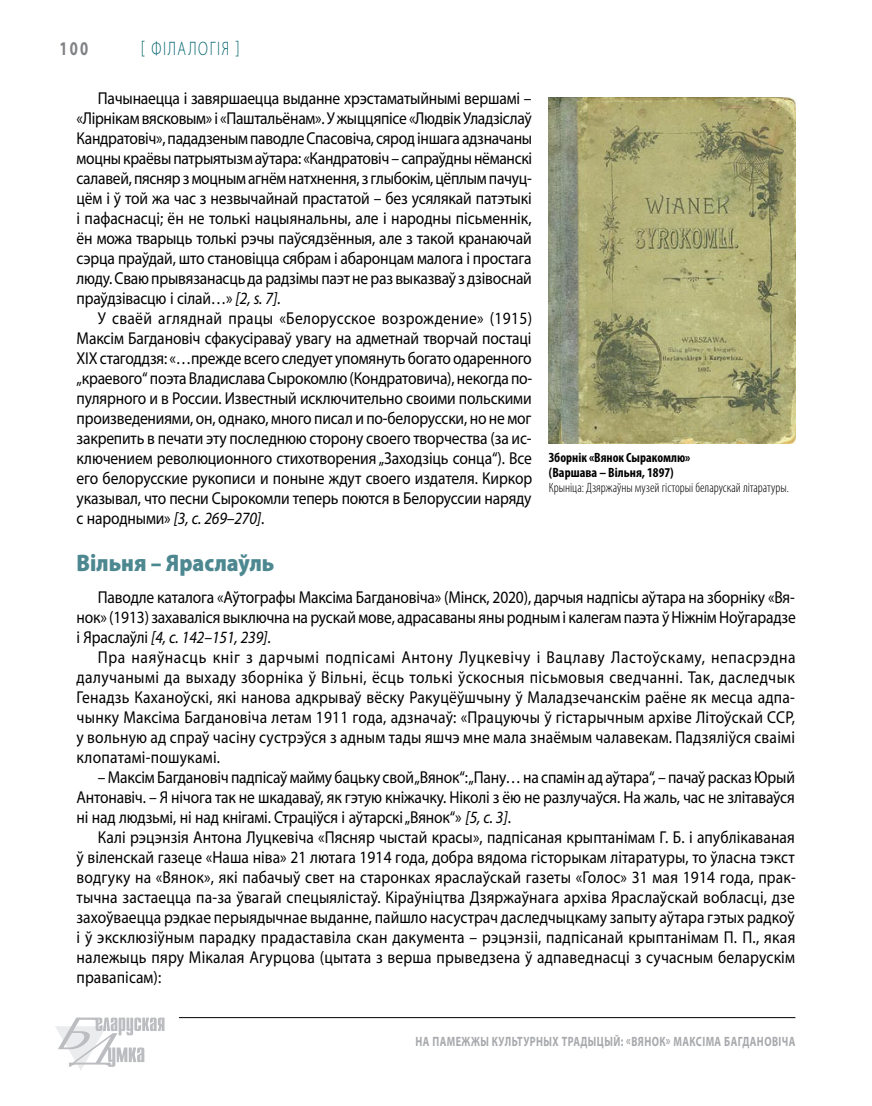
<style>
.page{position:relative;width:872px;height:1106px;background:#fff}
.page>*{position:absolute;margin:0;border:0;box-sizing:border-box;transform-origin:0 0}
.t1{font:900 24px "Myriad Pro";color:#4d8891;scale:.9 1}
.t2{font:300 19.5px "Myriad Pro";letter-spacing:.115em;color:#00636d;scale:.75 1}
.t3{font:700 19.5px "Myriad Pro";color:#808285;scale:.75 1}
.t4{font:17.25px/20px "Myriad Pro";letter-spacing:-.01em;color:#000;text-align:justify;scale:.9 1}
.t5{font:700 13.5px "Myriad Pro";letter-spacing:.04em;color:#a7a9ac;scale:.75 1}
.t6{font:300 condensed 13.5px "Myriad Pro";color:#000}
.t7{font:700 condensed 13.5px/15px "Myriad Pro";color:#000}
.s1{font-style:italic}
</style>
<div class="page">
<hr style="left:179px;top:1017px;width:616px;height:1px;background:#000">
<svg style="left:55px;top:1017px;width:109px;height:53px"></svg>
<img style="left:549px;top:97px;width:246px;height:347px">
<p class="t2" style="left:141px;top:38px;width:133px">[ Філалогія ]</p>
<p class="t3" style="left:60px;top:36px;width:40px">100</p>
<p class="t4" style="left:77px;top:88px;width:508px;text-indent:21px">Пачынаецца і завяршаецца выданне хрэстаматыйнымі вершамі – «Лірнікам вясковым» і «Паштальёнам». У жыццяпісе «Людвік Уладзіслаў Кандратовіч», пададзеным паводле Спасовіча, сярод іншага адзначаны моцны краёвы патрыятызм аўтара: «Кандратовіч – сапраўдны нёманскі салавей, пясняр з моцным агнём натхнення, з глыбокім, цёплым пачуц&shy;цём і ў той жа час з незвычайнай прастатой – без усялякай патэтыкі і пафаснасці; ён не толькі нацыянальны, але і народны пісьменнік, ён можа тварыць толькі рэчы паўсядзённыя, але з такой кранаючай сэрца праўдай, што становіцца сябрам і абаронцам малога і простага люду. Сваю прывязанасць да радзімы паэт не раз выказваў з дзівоснай праўдзівасцю і сілай…» <span class="s1">[2, s. 7]</span>.</p>
<p class="t4" style="left:77px;top:308px;width:508px;text-indent:21px">У сваёй агляднай працы «Белорусское возрождение» (1915)<br>Максім Багдановіч сфакусіраваў увагу на адметнай творчай постаці ХІХ стагоддзя: «…прежде всего следует упомянуть богато одаренного „краевого“ поэта Владислава Сырокомлю (Кондратовича), некогда по&shy;пулярного и в России. Известный исключительно своими польскими произведениями, он, однако, много писал и по-белорусски, но не мог закрепить в печати эту последнюю сторону своего творчества (за ис&shy;ключением революционного стихотворения „Заходзіць сонца“). Все его белорусские рукописи и поныне ждут своего издателя. Киркор указывал, что песни Сырокомли теперь поются в Белоруссии наряду с народными» <span class="s1">[3, с. 269–270]</span>.</p>
<h1 class="t1" style="left:77px;top:549px;width:221px">Вільня – Яраслаўль</h1>
<p class="t4" style="left:77px;top:587px;width:800px;text-indent:21px">Паводле каталога «Аўтографы Максіма Багдановіча» (Мінск, 2020), дарчыя надпісы аўтара на зборніку «Вя&shy;нок» (1913) захаваліся выключна на рускай мове, адрасаваны яны родным і калегам паэта ў Ніжнім Ноўгарадзе і Яраслаўлі <span class="s1">[4, с. 142–151, 239]</span>.</p>
<p class="t4" style="left:77px;top:647px;width:800px;text-indent:21px">Пра наяўнасць кніг з дарчымі подпісамі Антону Луцкевічу і Вацлаву Ластоўскаму, непасрэдна далучанымі да выхаду зборніка ў Вільні, ёсць толькі ўскосныя пісьмовыя сведчанні. Так, даследчык Генадзь Каханоўскі, які нанова адкрываў вёску Ракуцёўшчыну ў Маладзечанскім раёне як месца адпа&shy;чынку Максіма Багдановіча летам 1911 года, адзначаў: «Працуючы ў гістарычным архіве Літоўскай ССР, у вольную ад спраў часіну сустрэўся з адным тады яшчэ мне мала знаёмым чалавекам. Падзяліўся сваімі клопатамі-пошукамі.</p>
<p class="t4" style="left:77px;top:767px;width:799px;text-indent:21px">– Максім Багдановіч падпісаў майму бацьку свой „Вянок“: „Пану… на спамін ад аўтара“, – пачаў расказ Юрый Антонавіч. – Я нічога так не шкадаваў, як гэтую кніжачку. Ніколі з ёю не разлучаўся. На жаль, час не злітаваўся ні над людзьмі, ні над кнігамі. Страціўся і аўтарскі „Вянок“» <span class="s1">[5, c. 3]</span>.</p>
<p class="t4" style="left:77px;top:827px;width:801px;text-indent:21px">Калі рэцэнзія Антона Луцкевіча «Пясняр чыстай красы», падпісаная крыптанімам Г. Б. і апублікаваная ў віленскай газеце «Наша ніва» 21 лютага 1914 года, добра вядома гісторыкам літаратуры, то ўласна тэкст водгуку на «Вянок», які пабачыў свет на старонках яраслаўскай газеты «Голос» 31 мая 1914 года, прак&shy;тычна застаецца па-за ўвагай спецыялістаў. Кіраўніцтва Дзяржаўнага архіва Яраслаўскай вобласці, дзе захоўваецца рэдкае перыядычнае выданне, пайшло насустрач даследчыцкаму запыту аўтара гэтых радкоў і ў эксклюзіўным парадку прадаставіла скан дакумента – рэцэнзіі, падпісанай крыптанімам П. П., якая належыць пяру Мікалая Агурцова (цытата з верша прыведзена ў адпаведнасці з сучасным беларускім правапісам):</p>
<p class="t7" style="left:549px;top:450px;width:143px">Зборнік «Вянок Сыракомлю» (Варшава – Вільня, 1897)</p>
<p class="t6" style="left:549px;top:480px;width:241px">Крыніца: Дзяржаўны музей гісторыі беларускай літаратуры.</p>
<p class="t5" style="left:415px;top:1032px;width:508px">На памежжы культурных традыцый: «Вянок» Максіма Багдановіча</p>
</div>
